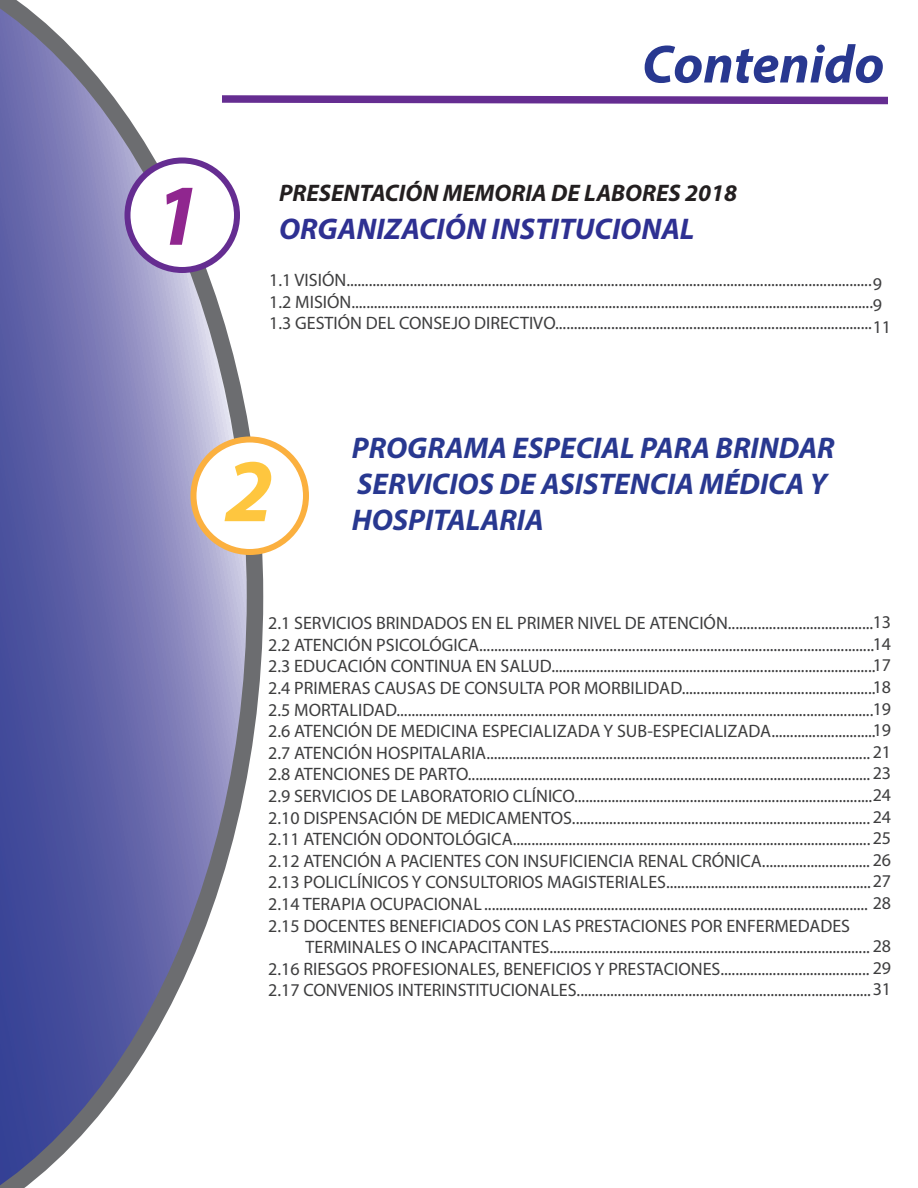
<style>
.page{position:relative;width:918px;height:1188px;background:#fff}
.page>*{position:absolute;margin:0;border:0;box-sizing:border-box;transform-origin:0 0}
.t1{font:italic 700 90px "Myriad Pro";color:#fec63f}
.t2{font:italic 700 87.6px "Myriad Pro";color:#90268f}
.t3{font:italic 700 54px "Myriad Pro";color:#283890}
.t4{font:italic 700 30px/36px "Myriad Pro";color:#283890}
.t5{font:italic 700 30px "Myriad Pro";color:#2e3092}
.t6{font:italic 700 24px "Myriad Pro";color:#231f20}
.t7{font:18px/21.6px "Myriad Pro";color:#3e3e3f}
</style>
<div class="page">
<svg style="left:0;top:0;width:263px;height:1180px"></svg>
<div style="left:128px;top:160px;width:109px;height:110px;background:#fff;border-radius:50%"></div>
<div style="left:124px;top:158px;width:116px;height:115px;border:6px solid #652d91;border-radius:50%"></div>
<div style="left:194px;top:440px;width:112px;height:112px;background:#fff;border-radius:50%"></div>
<div style="left:190px;top:436px;width:119px;height:119px;border:6px solid #fbb03f;border-radius:50%"></div>
<svg style="left:214px;top:91px;width:674px;height:17px"></svg>
<svg style="left:0;top:1180px;width:34px;height:8px"></svg>
<p class="t2" style="left:154px;top:158px;width:49px">1</p>
<p class="t3" style="left:642px;top:29px;width:244px">Contenido</p>
<p class="t6" style="left:279px;top:177px;width:460px">PRESENTACIÓN MEMORIA DE LABORES 2018</p>
<p class="t5" style="left:279px;top:209px;width:417px">ORGANIZACIÓN INSTITUCIONAL</p>
<p class="t7" style="left:269px;top:269px;width:605px;text-align:justify">1.1 VISIÓN.............................................................................................................................................<br>1.2 MISIÓN............................................................................................................................................<br>1.3 GESTIÓN DEL CONSEJO DIRECTIVO.....................................................................................</p>
<p class="t7" style="left:873px;top:272px;width:20px">9<br>9<br>11</p>
<p class="t1" style="left:225px;top:432px;width:50px">2</p>
<p class="t4" style="left:352px;top:429px;width:484px">PROGRAMA ESPECIAL PARA BRINDAR<br>SERVICIOS DE ASISTENCIA MÉDICA Y<br>HOSPITALARIA</p>
<p class="t7" style="left:268px;top:612px;width:624px">2.1 SERVICIOS BRINDADOS EN EL PRIMER NIVEL DE ATENCIÓN.......................................13</p>
<p class="t7" style="left:268px;top:634px;width:624px">2.2 ATENCIÓN PSICOLÓGICA..........................................................................................................14</p>
<p class="t7" style="left:268px;top:655px;width:609px">2.3 EDUCACIÓN CONTINUA EN SALUD.......................................................................................</p>
<p class="t7" style="left:268px;top:677px;width:609px">2.4 PRIMERAS CAUSAS DE CONSULTA POR MORBILIDAD....................................................</p>
<p class="t7" style="left:268px;top:699px;width:624px">2.5 MORTALIDAD................................................................................................................................19</p>
<p class="t7" style="left:268px;top:720px;width:609px">2.6 ATENCIÓN DE MEDICINA ESPECIALIZADA Y SUB-ESPECIALIZADA............................</p>
<p class="t7" style="left:268px;top:742px;width:624px">2.7 ATENCIÓN HOSPITALARIA.......................................................................................................21</p>
<p class="t7" style="left:268px;top:763px;width:624px">2.8 ATENCIONES DE PARTO............................................................................................................23</p>
<p class="t7" style="left:268px;top:785px;width:624px">2.9 SERVICIOS DE LABORATORIO CLÍNICO................................................................................24</p>
<p class="t7" style="left:268px;top:807px;width:624px">2.10 DISPENSACIÓN DE MEDICAMENTOS................................................................................24</p>
<p class="t7" style="left:268px;top:828px;width:624px">2.11 ATENCIÓN ODONTOLÓGICA................................................................................................25</p>
<p class="t7" style="left:268px;top:850px;width:624px">2.12 ATENCIÓN A PACIENTES CON INSUFICIENCIA RENAL CRÓNICA.............................26</p>
<p class="t7" style="left:268px;top:871px;width:624px">2.13 POLICLÍNICOS Y CONSULTORIOS MAGISTERIALES.......................................................27</p>
<p class="t7" style="left:268px;top:893px;width:624px">2.14 TERAPIA OCUPACIONAL ....................................................................................................... 28</p>
<p class="t7" style="left:268px;top:915px;width:583px">2.15 DOCENTES BENEFICIADOS CON LAS PRESTACIONES POR ENFERMEDADES</p>
<p class="t7" style="left:306px;top:936px;width:587px">TERMINALES O INCAPACITANTES...................................................................................... 28</p>
<p class="t7" style="left:268px;top:958px;width:624px">2.16 RIESGOS PROFESIONALES, BENEFICIOS Y PRESTACIONES........................................ 29</p>
<p class="t7" style="left:268px;top:979px;width:624px">2.17 CONVENIOS INTERINSTITUCIONALES...............................................................................31</p>
<p class="t7" style="left:873px;top:654px;width:20px">17<br>18</p>
<p class="t7" style="left:873px;top:719px;width:20px">19</p>
</div>
